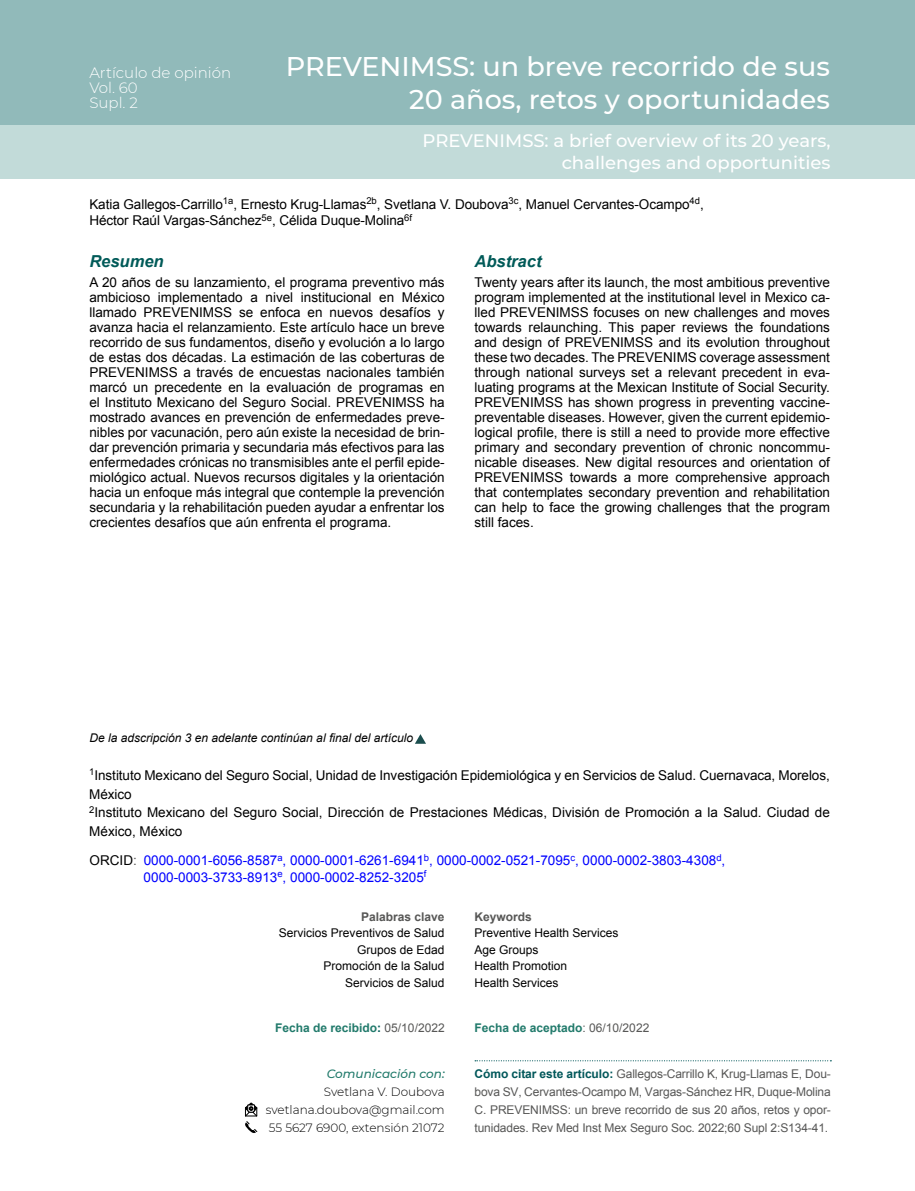
<style>
.page{position:relative;width:915px;height:1191px;background:#fff}
.page>*{position:absolute;margin:0;border:0;box-sizing:border-box;transform-origin:0 0}
.t1{font:500 27px/32.4px "Montserrat";color:#fff;text-align:right}
.t2{font:500 18px/21.6px "Montserrat";color:#fff;text-align:right}
.t3{font:italic 700 16.5px "Arial";color:#005a58}
.t4{font:300 15px/15px "Montserrat";color:#fff}
.t5{font:13.5px/15px "Arial";letter-spacing:-.005em;color:#000;text-align:justify}
.t6{font:13.5px/16.2px "Arial";color:#00f}
.t7{font:12px/18px "Arial";letter-spacing:-.01em;color:#575756;text-align:justify}
.t8{font:12px/16.5px "Arial";color:#000}
.t9{font:300 12px/18px "Montserrat";color:#000;text-align:justify}
.t10{font:italic 12px "Arial";color:#000}
.t11{font:700 12px "Arial";color:#217a6b}
.t12{font:700 12px "Arial";color:#575756}
.t13{font:italic 500 12px "Montserrat";color:#217a6b}
.s1{color:#000}
.s2{color:#575756}
.s3{color:#005a58}
.s4{font-weight:400;color:#575756}
.s5{font-weight:700;color:#01575a}
</style>
<div class="page">
<div style="left:0;top:0;width:914px;height:125px;background:#91baba"></div>
<div style="left:0;top:125px;width:914px;height:54px;background:#c2dbd9"></div>
<svg style="left:475px;top:1060px;width:356px;height:1px"></svg>
<svg style="left:245px;top:1102px;width:13px;height:31px"></svg>
<svg style="left:415px;top:734px;width:11px;height:9px"></svg>
<p class="t4" style="left:89px;top:64px;width:143px">Artículo de opinión<br>Vol. 60<br>Supl. 2</p>
<h1 class="t1" style="left:286px;top:49px;width:545px">PREVENIMSS: un breve recorrido de sus<br>20 años, retos y oportunidades</h1>
<h2 class="t2" style="left:422px;top:129px;width:409px">PREVENIMSS: a brief overview of its 20 years, challenges and opportunities</h2>
<p class="t5" style="left:89px;top:196px;width:615px;line-height:16.5px">Katia Gallegos-Carrillo<sup>1a</sup>, Ernesto Krug-Llamas<sup>2b</sup>, Svetlana V. Doubova<sup>3c</sup>, Manuel Cervantes-Ocampo<sup>4d</sup>,<br>Héctor Raúl Vargas-Sánchez<sup>5e</sup>, Célida Duque-Molina<sup>6f</sup></p>
<p class="t3" style="left:89px;top:251px;width:76px">Resumen</p>
<p class="t3" style="left:474px;top:251px;width:68px">Abstract</p>
<p class="t5" style="left:474px;top:275px;width:357px">Twenty years after its launch, the most ambitious preventive program implemented at the institutional level in Mexico ca&shy;lled PREVENIMSS focuses on new challenges and moves towards relaunching. This paper reviews the foundations and design of PREVENIMSS and its evolution throughout these two decades. The PREVENIMS coverage assessment through national surveys set a relevant precedent in eva&shy;luating programs at the Mexican Institute of Social Security.<br>PREVENIMSS has shown progress in preventing vaccine&shy;preventable diseases. However, given the current epidemio&shy;logical profile, there is still a need to provide more effective primary and secondary prevention of chronic noncommu&shy;nicable diseases. New digital resources and orientation of PREVENIMSS towards a more comprehensive approach that contemplates secondary prevention and rehabilitation can help to face the growing challenges that the program still faces.</p>
<p class="t5" style="left:89px;top:275px;width:357px">A 20 años de su lanzamiento, el programa preventivo más ambicioso implementado a nivel institucional en México llamado PREVENIMSS se enfoca en nuevos desafíos y avanza hacia el relanzamiento. Este artículo hace un breve recorrido de sus fundamentos, diseño y evolución a lo largo de estas dos décadas. La estimación de las coberturas de PREVENIMSS a través de encuestas nacionales también marcó un precedente en la evaluación de programas en el Instituto Mexicano del Seguro Social. PREVENIMSS ha mostrado avances en prevención de enfermedades preve&shy;nibles por vacunación, pero aún existe la necesidad de brin&shy;dar prevención primaria y secundaria más efectivos para las enfermedades crónicas no transmisibles ante el perfil epide&shy;miológico actual. Nuevos recursos digitales y la orientación hacia un enfoque más integral que contemple la prevención secundaria y la rehabilitación pueden ayudar a enfrentar los crecientes desafíos que aún enfrenta el programa.</p>
<p class="t10" style="left:89px;top:730px;width:325px">De la adscripción 3 en adelante continúan al final del artículo</p>
<p class="t5" style="left:89px;top:766px;width:742px;line-height:18.8px;text-align:left"><sup>1</sup>Instituto Mexicano del Seguro Social, Unidad de Investigación Epidemiológica y en Servicios de Salud. Cuernavaca, Morelos, México<br><sup>2</sup>Instituto Mexicano del Seguro Social, Dirección de Prestaciones Médicas, División de Promoción a la Salud. Ciudad de México, México</p>
<p class="t6" style="left:144px;top:852px;width:583px;text-indent:-54px"><span class="s1">ORCID</span><span class="s2">:</span> 0000-0001-6056-8587<sup>a</sup>, 0000-0001-6261-6941<sup>b</sup>, 0000-0002-0521-7095<sup>c</sup>, 0000-0002-3803-4308<sup>d</sup>,<br>0000-0003-3733-8913<sup>e</sup>, 0000-0002-8252-3205<sup>f</sup></p>
<p class="t12" style="left:361px;top:908px;width:85px">Palabras clave</p>
<p class="t8" style="left:279px;top:924px;width:167px;text-align:right">Servicios Preventivos de Salud<br>Grupos de Edad<br>Promoción de la Salud<br>Servicios de Salud</p>
<p class="t12" style="left:474px;top:908px;width:59px">Keywords</p>
<p class="t8" style="left:474px;top:924px;width:146px">Preventive Health Services<br>Age Groups<br>Health Promotion<br>Health Services</p>
<p class="t11" style="left:275px;top:1019px;width:171px">Fecha de recibido<span class="s3">:</span> <span class="s4">05/10/2022</span></p>
<p class="t11" style="left:474px;top:1020px;width:176px">Fecha de aceptado<span class="s4">: 06/10/2022</span></p>
<p class="t13" style="left:327px;top:1065px;width:119px">Comunicación con:</p>
<p class="t9" style="left:266px;top:1082px;width:180px;text-indent:58px">Svetlana V. Doubova svetlana.doubova@gmail.com 55 5627 6900, extensión 21072</p>
<p class="t7" style="left:474px;top:1064px;width:358px"><span class="s5">Cómo citar este artículo:</span> Gallegos-Carrillo K, Krug-Llamas E, Dou&shy;bova SV, Cervantes-Ocampo M, Vargas-Sánchez HR, Duque-Molina C. PREVENIMSS: un breve recorrido de sus 20 años, retos y opor&shy;tunidades. Rev Med Inst Mex Seguro Soc. 2022;60 Supl 2:S134-41.</p>
</div>
